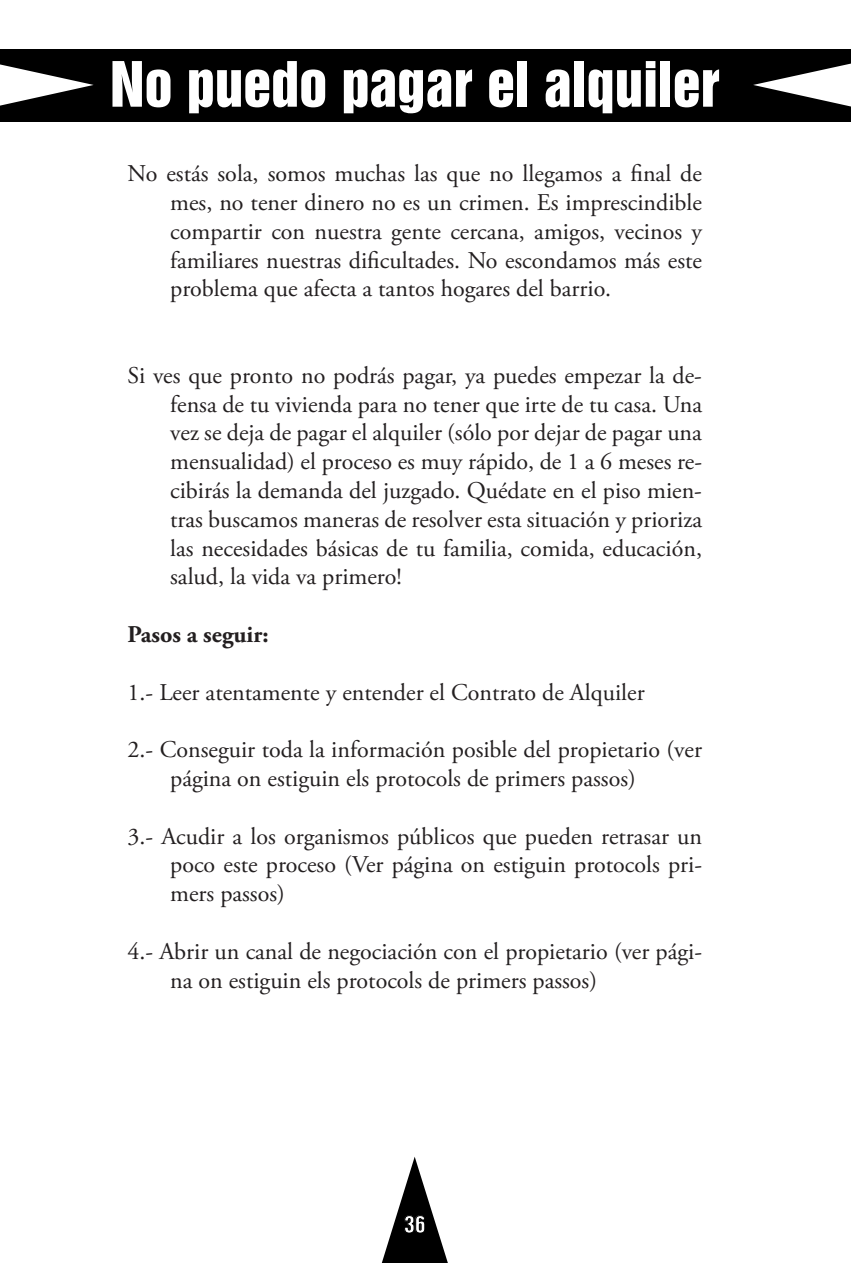
<style>
.page{position:relative;width:851px;height:1263px;background:#fff}
.page>*{position:absolute;margin:0;border:0;box-sizing:border-box;transform-origin:0 0}
.t1{font:57px "Swiss 921 BT Regular A";color:#fff}
.t2{font:24px/28.8px "Adobe Garamond Pro";color:#231f20;text-align:justify}
.t3{font:700 24px "Adobe Garamond Pro";color:#231f20}
.t4{font:21.6px "Swiss 921 BT Regular A";color:#fff}
</style>
<div class="page">
<svg style="left:381px;top:1157px;width:67px;height:106px"></svg>
<div style="left:0;top:49px;width:850px;height:72px;background:#000"></div>
<svg style="left:753px;top:64px;width:97px;height:43px"></svg>
<svg style="left:0;top:64px;width:94px;height:42px"></svg>
<h1 class="t1" style="left:110px;top:47px;width:611px">No puedo pagar el alquiler</h1>
<p class="t2" style="left:170px;top:160px;width:533px;text-indent:-43px">No estás sola, somos muchas las que no llegamos a final de mes, no tener dinero no es un crimen. Es imprescindible compartir con nuestra gente cercana, amigos, vecinos y familiares nuestras dificultades. No escondamos más este problema que afecta a tantos hogares del barrio.</p>
<p class="t2" style="left:170px;top:362px;width:533px;text-indent:-43px">Si ves que pronto no podrás pagar, ya puedes empezar la de&shy;fensa de tu vivienda para no tener que irte de tu casa. Una vez se deja de pagar el alquiler (sólo por dejar de pagar una mensualidad) el proceso es muy rápido, de 1 a 6 meses re&shy;cibirás la demanda del juzgado. Quédate en el piso mien&shy;tras buscamos maneras de resolver esta situación y prioriza las necesidades básicas de tu familia, comida, educación, salud, la vida va primero!</p>
<p class="t3" style="left:128px;top:620px;width:142px">Pasos a seguir:</p>
<p class="t2" style="left:128px;top:678px;width:518px">1.- Leer atentamente y entender el Contrato de Alquiler</p>
<p class="t2" style="left:170px;top:736px;width:533px;text-indent:-43px">2.- Conseguir toda la información posible del propietario (ver página on estiguin els protocols de primers passos)</p>
<p class="t2" style="left:170px;top:822px;width:533px;text-indent:-43px">3.- Acudir a los organismos públicos que pueden retrasar un poco este proceso (Ver página on estiguin protocols pri&shy;mers passos)</p>
<p class="t2" style="left:170px;top:938px;width:533px;text-indent:-43px">4.- Abrir un canal de negociación con el propietario (ver pági&shy;na on estiguin els protocols de primers passos)</p>
<p class="t4" style="left:404px;top:1210px;width:23px">36</p>
</div>
